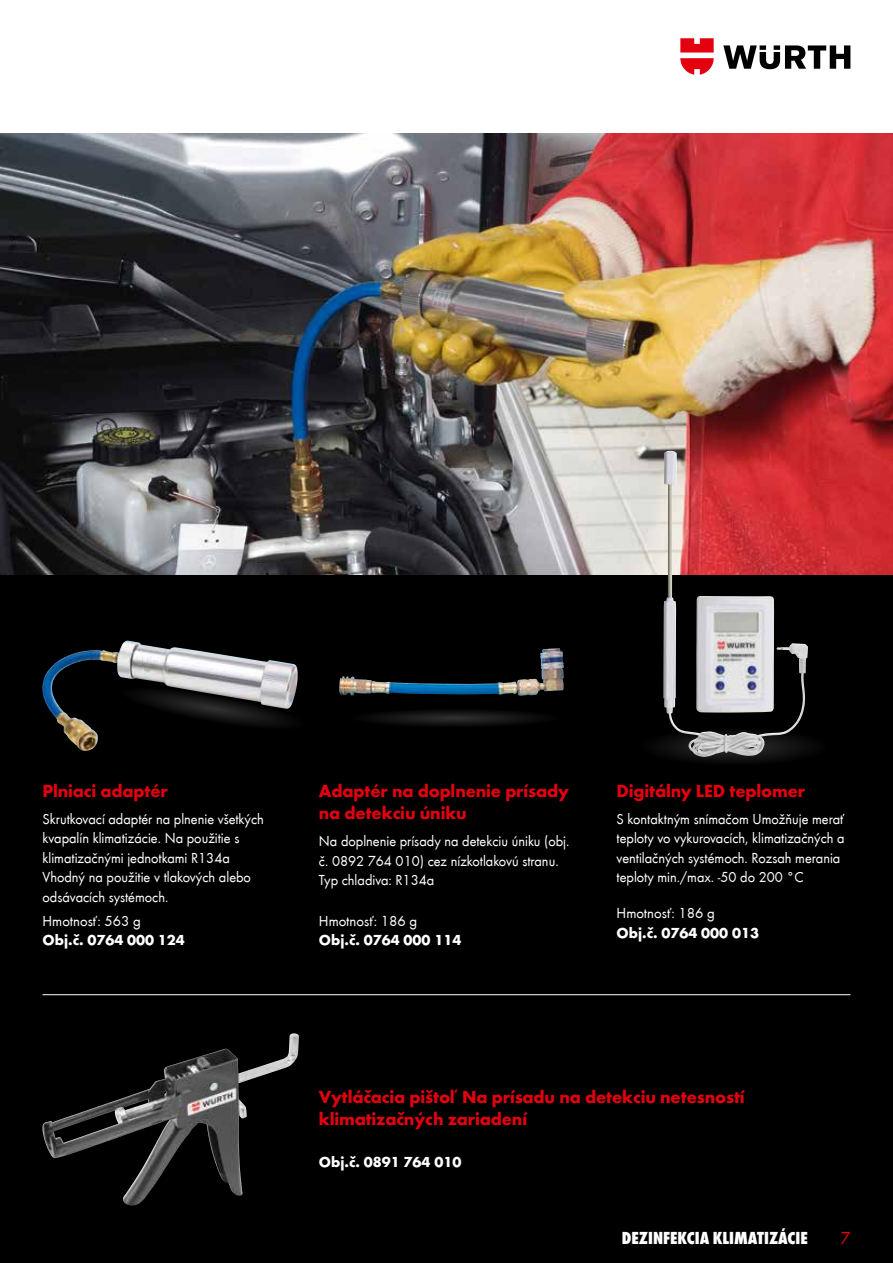
<style>
.page{position:relative;width:893px;height:1263px;background:#fff}
.page>*{position:absolute;margin:0;border:0;box-sizing:border-box;transform-origin:0 0}
.t1{font:700 18px/22.5px "Wuerth";letter-spacing:-.01em;color:#e3000f}
.t2{font:800 condensed 18px "Wuerth";color:#fff}
.t3{font:18px "Wuerth";color:#e3000f}
.t4{font:15px/19.5px "Wuerth";color:#fff}
.t5{font:700 15px "Wuerth";color:#fff}
</style>
<div class="page">
<div style="left:0;top:134px;width:893px;height:1129px;background:#000"></div>
<svg style="left:723px;top:45px;width:127px;height:24px"></svg>
<svg style="left:680px;top:38px;width:34px;height:37px"></svg>
<img style="left:0;top:134px;width:893px;height:440px">
<img style="left:43px;top:1035px;width:247px;height:170px">
<img style="left:43px;top:641px;width:255px;height:110px">
<img style="left:663px;top:451px;width:145px;height:276px">
<hr style="left:43px;top:994px;width:807px;height:1px;background:#fff">
<svg style="left:659px;top:727px;width:150px;height:35px"></svg>
<svg style="left:116px;top:678px;width:182px;height:60px"></svg>
<svg style="left:371px;top:711px;width:168px;height:15px;fill:#131313"></svg>
<img style="left:339px;top:649px;width:225px;height:47px">
<p class="t1" style="left:43px;top:778px;width:127px">Plniaci adaptér</p>
<p class="t4" style="left:43px;top:808px;width:223px">Skrutkovací adaptér na plnenie všetkých kvapalín klimatizácie. Na použitie s klimatizačnými jednotkami R134a Vhodný na použitie v tlakových alebo odsávacích systémoch.</p>
<p class="t4" style="left:43px;top:910px;width:100px">Hmotnosť: 563 g</p>
<p class="t5" style="left:43px;top:929px;width:144px">Obj.č. 0764 000 124</p>
<p class="t1" style="left:319px;top:778px;width:252px">Adaptér na doplnenie prísady na detekciu úniku</p>
<p class="t4" style="left:319px;top:831px;width:252px">Na doplnenie prísady na detekciu úniku (obj. č. 0892 764 010) cez nízkotlakovú stranu.<br>Typ chladiva: R134a</p>
<p class="t4" style="left:319px;top:910px;width:100px">Hmotnosť: 186 g</p>
<p class="t5" style="left:319px;top:929px;width:144px">Obj.č. 0764 000 114</p>
<p class="t1" style="left:617px;top:778px;width:190px">Digitálny LED teplomer</p>
<p class="t4" style="left:617px;top:808px;width:230px">S kontaktným snímačom Umožňuje merať teploty vo vykurovacích, klimatizačných a ventilačných systémoch. Rozsah merania teploty min./max. -50 do 200 °C</p>
<p class="t4" style="left:617px;top:903px;width:100px">Hmotnosť: 186 g</p>
<p class="t5" style="left:617px;top:921px;width:144px">Obj.č. 0764 000 013</p>
<p class="t1" style="left:319px;top:1084px;width:427px">Vytláčacia pištoľ Na prísadu na detekciu netesností klimatizačných zariadení</p>
<p class="t5" style="left:319px;top:1151px;width:144px">Obj.č. 0891 764 010</p>
<p class="t2" style="left:622px;top:1225px;width:188px">DEZINFEKCIA KLIMATIZÁCIE</p>
<p class="t3" style="left:840px;top:1225px;width:11px">7</p>
</div>
